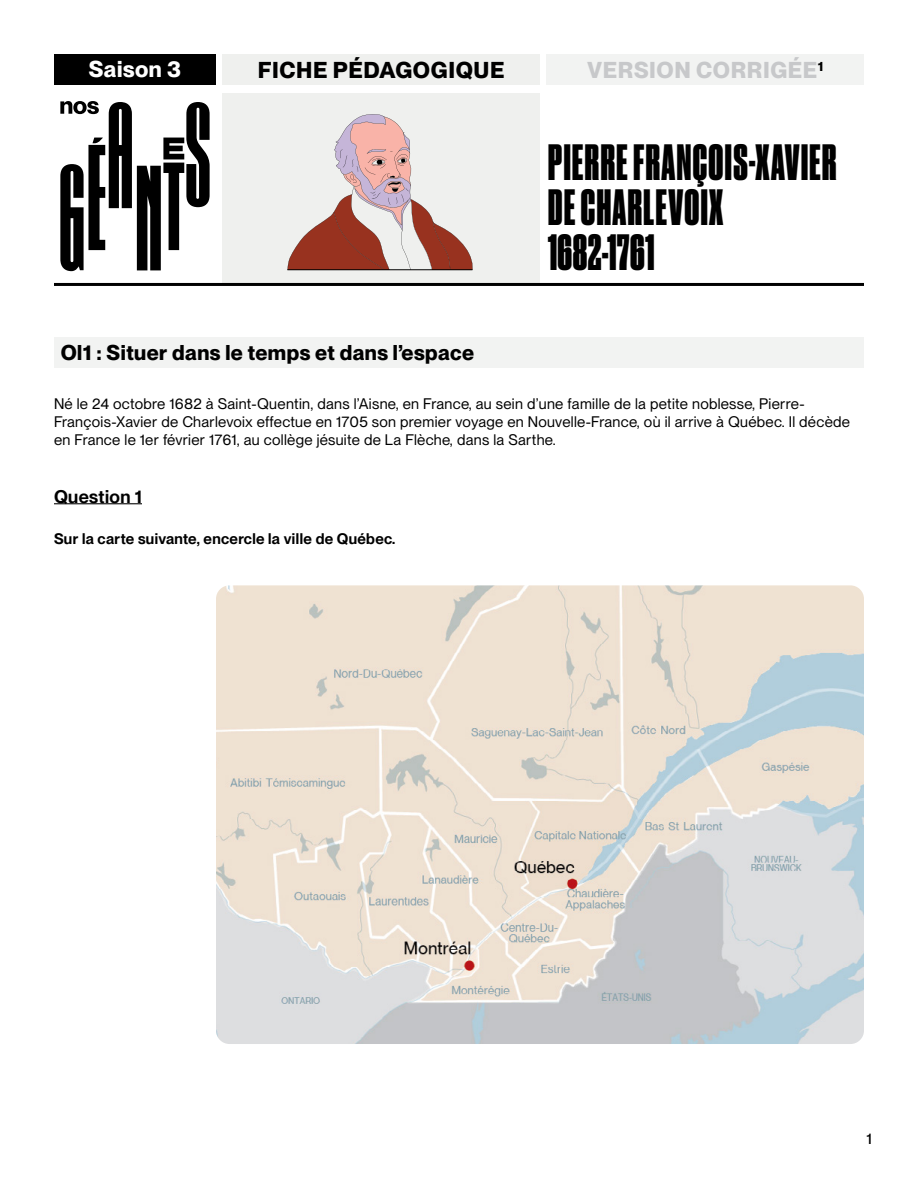
<style>
.page{position:relative;width:918px;height:1188px;background:#fff}
.page>*{position:absolute;margin:0;border:0;box-sizing:border-box;transform-origin:0 0}
.t1{font:48px/45px "Druk Cond Super";letter-spacing:.03em;color:#000}
.t2{font:700 22.5px "PP Neue Montreal";letter-spacing:.025em;color:#000}
.t3{font:700 22.5px "PP Neue Montreal";letter-spacing:.025em;color:#c7c8ca}
.t4{font:700 22.5px "PP Neue Montreal";letter-spacing:.025em;color:#fff}
.t5{font:700 21px "PP Neue Montreal";letter-spacing:.02em;color:#000}
.t6{font:600 18px "PP Neue Montreal TT";letter-spacing:.02em;color:#000}
.t7{font:15px/18px "PP Neue Montreal";letter-spacing:.02em;color:#000}
.t8{font:600 15px "PP Neue Montreal TT";letter-spacing:.02em;color:#000}
.t9{font:500 15px "PP Neue Montreal";color:#000}
</style>
<div class="page">
<div style="left:54px;top:337px;width:810px;height:31px;background:#f2f3f2"></div>
<hr style="left:54px;top:503px;width:88px;height:1px;background:#000">
<div style="left:222px;top:94px;width:318px;height:189px;background:#eff0ee"></div>
<div style="left:54px;top:54px;width:162px;height:31px;background:#000"></div>
<div style="left:222px;top:54px;width:318px;height:31px;background:#eff0ee"></div>
<svg style="left:60px;top:101px;width:150px;height:170px"></svg>
<hr style="left:54px;top:283px;width:810px;height:3px;background:#000">
<img style="left:216px;top:585px;width:648px;height:459px">
<svg style="left:287px;top:114px;width:186px;height:156px"></svg>
<hr style="left:287px;top:270px;width:185px;height:1px;background:#000">
<div style="left:547px;top:54px;width:317px;height:31px;background:#f2f3f2"></div>
<h2 class="t4" style="left:89px;top:56px;width:94px">Saison 3</h2>
<h2 class="t2" style="left:258px;top:57px;width:248px">FICHE PÉDAGOGIQUE</h2>
<h3 class="t5" style="left:61px;top:340px;width:415px">Ol1 : Situer dans le temps et dans l’espace</h3>
<h2 class="t3" style="left:587px;top:57px;width:238px">VERSION CORRIGÉE<sup>1</sup></h2>
<h1 class="t1" style="left:548px;top:139px;width:290px">PIERRE FRANÇOIS-XAVIER<br>DE CHARLEVOIX<br>1682-1761</h1>
<p class="t7" style="left:54px;top:395px;width:798px">Né le 24 octobre 1682 à Saint-Quentin, dans l’Aisne, en France, au sein d’une famille de la petite noblesse, Pierre-<br>François-Xavier de Charlevoix effectue en 1705 son premier voyage en Nouvelle-France, où il arrive à Québec. Il décède en France le 1er février 1761, au collège jésuite de La Flèche, dans la Sarthe.</p>
<p class="t6" style="left:54px;top:486px;width:90px">Question 1</p>
<p class="t8" style="left:54px;top:530px;width:343px">Sur la carte suivante, encercle la ville de Québec.</p>
<p class="t9" style="left:866px;top:1130px;width:7px">1</p>
</div>
